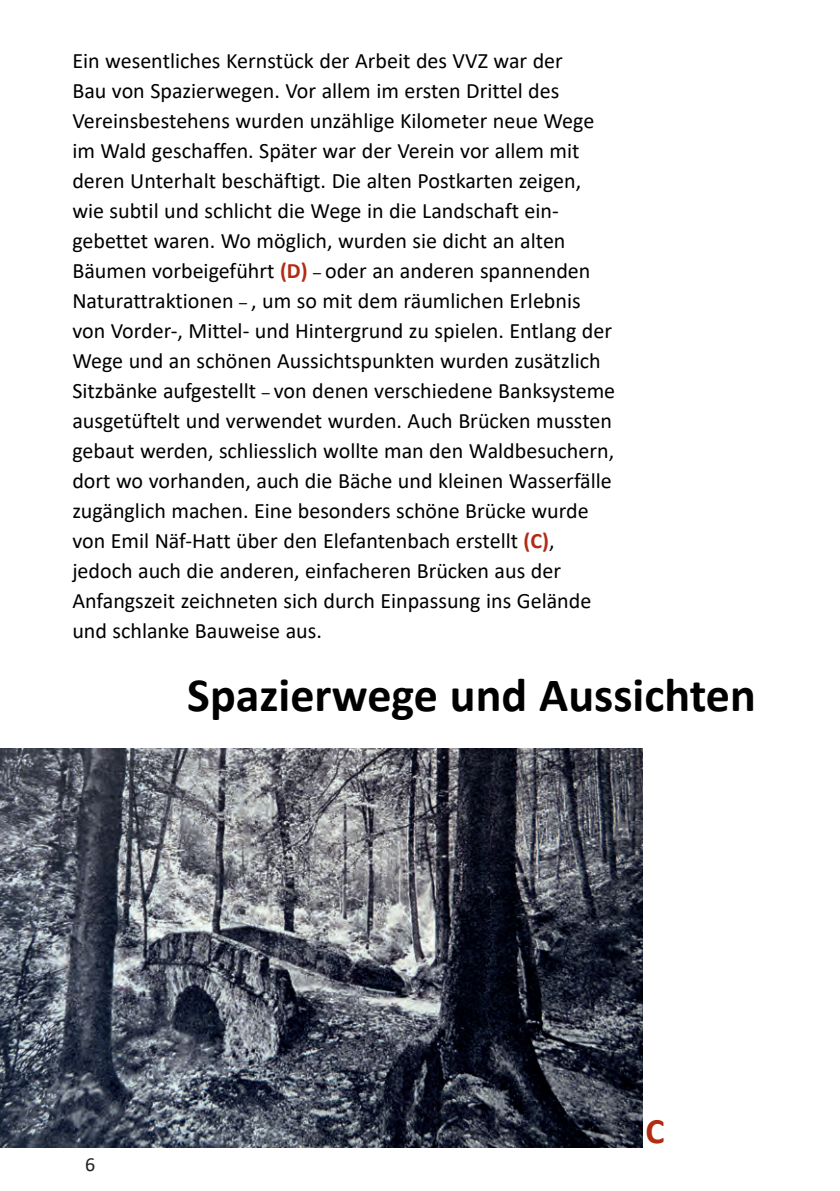
<style>
.page{position:relative;width:840px;height:1191px;background:#fff}
.page>*{position:absolute;margin:0;border:0;box-sizing:border-box;transform-origin:0 0}
.t1{font:700 48px "Calibri";color:#000001}
.t2{font:700 36px "Calibri";color:#b22b14}
.t3{font:22px/30px "Calibri";color:#000001}
.t4{font:20px "Calibri";color:#231f20}
.s1{font-weight:700;color:#b22b14}
.s2{font-size:16px}
</style>
<div class="page">
<img style="left:0;top:748px;width:641px;height:399px">
<p class="t3" style="left:72px;top:45px;width:544px">Ein wesentliches Kernstück der Arbeit des VVZ war der<br>Bau von Spazierwegen. Vor allem im ersten Drittel des Vereinsbestehens wurden unzählige Kilometer neue Wege im Wald geschaffen. Später war der Verein vor allem mit deren Unterhalt beschäftigt. Die alten Postkarten zeigen, wie subtil und schlicht die Wege in die Landschaft ein&shy;gebettet waren. Wo möglich, wurden sie dicht an alten Bäumen vorbeigeführt <span class="s1">(D)</span> <span class="s2">–</span> oder an anderen spannenden Naturattraktionen <span class="s2">–</span> , um so mit dem räumlichen Erlebnis von Vorder-, Mittel- und Hintergrund zu spielen. Entlang der Wege und an schönen Aussichtspunkten wurden zusätzlich Sitzbänke aufgestellt <span class="s2">–</span> von denen verschiedene Banksysteme ausgetüftelt und verwendet wurden. Auch Brücken mussten gebaut werden, schliesslich wollte man den Waldbesuchern, dort wo vorhanden, auch die Bäche und kleinen Wasserfälle zugänglich machen. Eine besonders schöne Brücke wurde von Emil Näf-Hatt über den Elefantenbach erstellt <span class="s1">(C)</span>, jedoch auch die anderen, einfacheren Brücken aus der Anfangszeit zeichneten sich durch Einpassung ins Gelände und schlanke Bauweise aus.</p>
<h1 class="t1" style="left:187px;top:661px;width:569px">Spazierwege und Aussichten</h1>
<p class="t4" style="left:85px;top:1150px;width:12px">6</p>
<h2 class="t2" style="left:645px;top:1105px;width:21px">C</h2>
</div>
